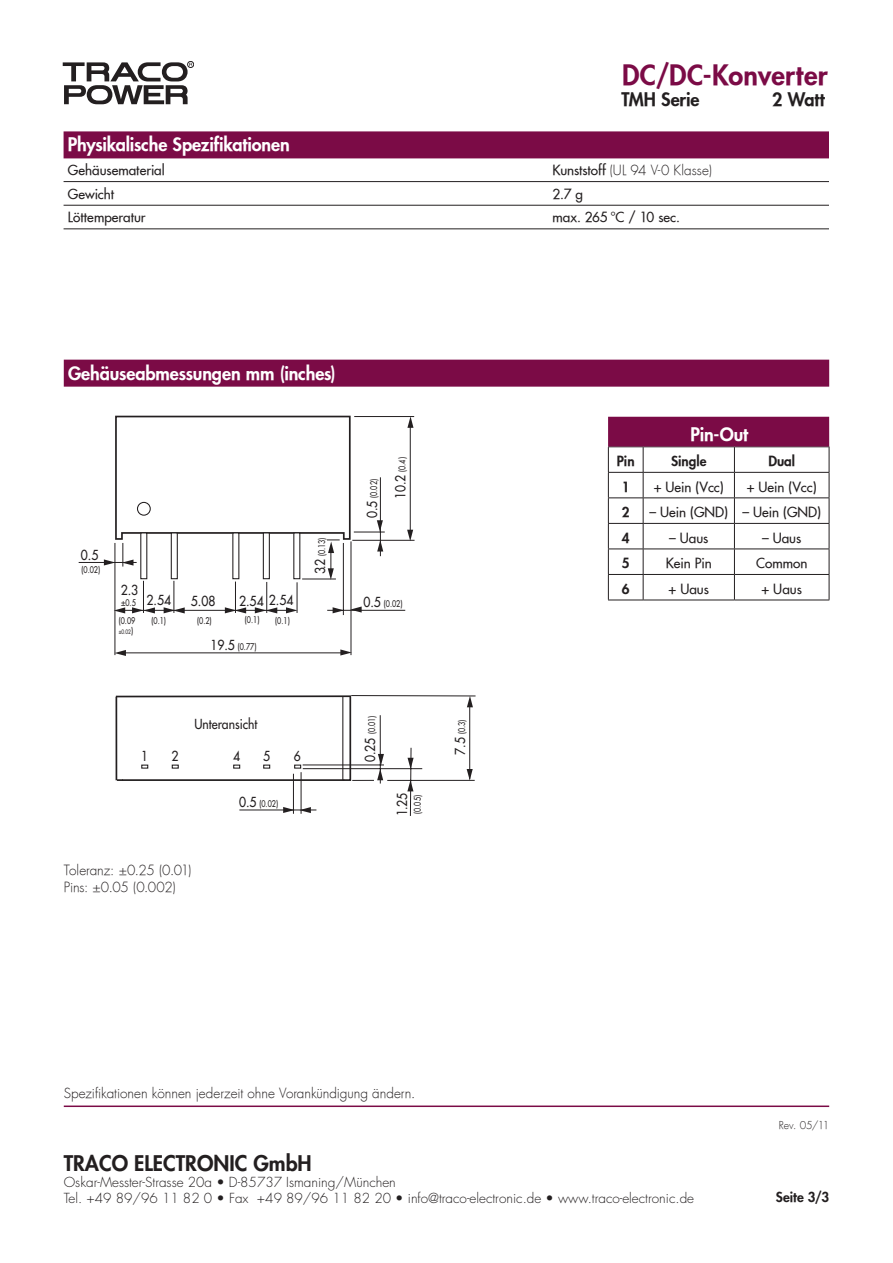
<style>
.page{position:relative;width:893px;height:1263px;background:#fff}
.page>*{position:absolute;margin:0;border:0;box-sizing:border-box;transform-origin:0 0}
.t1{font:800 27px "Futura";letter-spacing:.015em;color:#7b0b46}
.t2{font:800 21px "Futura";color:#231f20}
.Liste_Titel_Heavy{font:800 18px "Futura";letter-spacing:-.01em;color:#fff}
.t3{font:800 18px "Futura";letter-spacing:-.005em;color:#231f20}
.Liste_GS_medium{font:300 13.5px/16.2px "Futura";color:#231f20}
.Tabelle_Heavy{font:500 13.5px "Futura";color:#231f20}
.Liste_GS_medium-2{font:500 13.5px "Futura";color:#231f20}
.Liste_GS_medium-3{font:500 13.5px/9.4px "Futura";color:#231f20;scale:.9 1}
.Text_light{font:300 13.5px "Futura";letter-spacing:-.005em;color:#231f20}
.Tabelle_Heavy-2{font:800 13.5px "Futura";color:#231f20}
.t4{font:300 10.5px "Futura";letter-spacing:-.005em;color:#231f20}
.t5{font:500 9px "Futura";color:#231f20;scale:.8 1}
.t6{font:500 6px "Futura";color:#231f20;scale:.8 1}
.s1{font-weight:500}
.s2{font-size:8.7px}
.s3{font-size:9px}
.s4{font-size:13.5px}
</style>
<div class="page">
<div style="left:187px;top:61px;width:7px;height:7px;border:1px solid #231f20;border-radius:50%"></div>
<svg style="left:63px;top:62px;width:129px;height:42px"></svg>
<hr style="left:64px;top:1105px;width:765px;height:2px;background:#7b0b46">
<div style="left:64px;top:131px;width:765px;height:27px;background:#7b0b46"></div>
<hr style="left:64px;top:181px;width:765px;height:1px;background:#231f20">
<hr style="left:64px;top:205px;width:765px;height:1px;background:#231f20">
<hr style="left:64px;top:229px;width:765px;height:1px;background:#231f20">
<div style="left:64px;top:360px;width:765px;height:27px;background:#7b0b46"></div>
<svg style="left:286px;top:607px;width:11px;height:6px"></svg>
<hr style="left:115px;top:543px;width:1px;height:112px;background:#231f20">
<hr style="left:143px;top:581px;width:1px;height:32px;background:#231f20">
<hr style="left:174px;top:581px;width:1px;height:32px;background:#231f20">
<hr style="left:235px;top:581px;width:1px;height:32px;background:#231f20">
<hr style="left:297px;top:582px;width:1px;height:31px;background:#231f20">
<hr style="left:266px;top:582px;width:1px;height:31px;background:#231f20">
<hr style="left:351px;top:541px;width:1px;height:114px;background:#231f20">
<svg style="left:255px;top:607px;width:22px;height:6px"></svg>
<svg style="left:132px;top:607px;width:23px;height:6px"></svg>
<svg style="left:114px;top:607px;width:11px;height:6px"></svg>
<svg style="left:225px;top:607px;width:21px;height:6px"></svg>
<svg style="left:164px;top:607px;width:21px;height:6px"></svg>
<hr style="left:122px;top:610px;width:166px;height:1px;background:#231f20">
<svg style="left:340px;top:649px;width:12px;height:6px"></svg>
<svg style="left:114px;top:650px;width:12px;height:6px"></svg>
<hr style="left:122px;top:653px;width:219px;height:1px;background:#231f20">
<hr style="left:79px;top:562px;width:58px;height:1px;background:#231f20">
<svg style="left:350px;top:606px;width:12px;height:7px"></svg>
<svg style="left:333px;top:607px;width:10px;height:6px"></svg>
<hr style="left:327px;top:610px;width:78px;height:1px;background:#231f20">
<hr style="left:343px;top:543px;width:1px;height:72px;background:#231f20">
<hr style="left:352px;top:540px;width:63px;height:1px;background:#231f20">
<hr style="left:354px;top:416px;width:60px;height:1px;background:#231f20">
<svg style="left:407px;top:530px;width:6px;height:11px"></svg>
<svg style="left:407px;top:417px;width:6px;height:11px"></svg>
<hr style="left:410px;top:425px;width:1px;height:110px;background:#231f20">
<hr style="left:354px;top:532px;width:31px;height:1px;background:#231f20">
<hr style="left:380px;top:477px;width:1px;height:79px;background:#231f20">
<svg style="left:377px;top:540px;width:6px;height:11px"></svg>
<svg style="left:377px;top:520px;width:6px;height:12px"></svg>
<svg style="left:115px;top:695px;width:361px;height:121px"></svg>
<svg style="left:104px;top:416px;width:247px;height:164px"></svg>
<hr style="left:608px;top:446px;width:35px;height:1px;background:#231f20">
<hr style="left:643px;top:446px;width:91px;height:1px;background:#231f20">
<hr style="left:734px;top:446px;width:95px;height:1px;background:#231f20">
<hr style="left:608px;top:472px;width:35px;height:1px;background:#231f20">
<hr style="left:643px;top:472px;width:91px;height:1px;background:#231f20">
<hr style="left:734px;top:472px;width:95px;height:1px;background:#231f20">
<hr style="left:608px;top:498px;width:35px;height:1px;background:#231f20">
<hr style="left:643px;top:498px;width:91px;height:1px;background:#231f20">
<hr style="left:734px;top:498px;width:95px;height:1px;background:#231f20">
<hr style="left:608px;top:523px;width:35px;height:1px;background:#231f20">
<hr style="left:643px;top:523px;width:91px;height:1px;background:#231f20">
<hr style="left:734px;top:523px;width:95px;height:1px;background:#231f20">
<hr style="left:608px;top:549px;width:35px;height:1px;background:#231f20">
<hr style="left:643px;top:549px;width:91px;height:1px;background:#231f20">
<hr style="left:734px;top:549px;width:95px;height:1px;background:#231f20">
<hr style="left:608px;top:574px;width:35px;height:1px;background:#231f20">
<svg style="left:608px;top:447px;width:1px;height:153px"></svg>
<hr style="left:643px;top:574px;width:91px;height:1px;background:#231f20">
<svg style="left:643px;top:447px;width:1px;height:153px"></svg>
<hr style="left:734px;top:574px;width:95px;height:1px;background:#231f20">
<svg style="left:734px;top:447px;width:1px;height:153px"></svg>
<svg style="left:829px;top:447px;width:1px;height:153px"></svg>
<hr style="left:608px;top:600px;width:35px;height:1px;background:#231f20">
<hr style="left:643px;top:600px;width:91px;height:1px;background:#231f20">
<hr style="left:734px;top:600px;width:95px;height:1px;background:#231f20">
<div style="left:608px;top:417px;width:221px;height:29px;background:#7b0b46"></div>
<p class="t1" style="left:622px;top:58px;width:207px">DC/DC-Konverter</p>
<p class="t3" style="left:621px;top:88px;width:80px">TMH Serie</p>
<p class="t3" style="left:772px;top:88px;width:54px">2 Watt</p>
<p class="Liste_Titel_Heavy" style="left:68px;top:133px;width:224px">Physikalische Spezifikationen</p>
<p class="Liste_GS_medium-2" style="left:68px;top:161px;width:98px">Gehäusematerial</p>
<p class="Liste_GS_medium" style="left:553px;top:162px;width:161px"><span class="s1">Kunststoff</span> (UL 94 V-0 Klasse)</p>
<p class="Liste_GS_medium-2" style="left:68px;top:185px;width:48px">Gewicht</p>
<p class="Liste_GS_medium-2" style="left:553px;top:185px;width:32px">2.7 g</p>
<p class="Liste_GS_medium-2" style="left:68px;top:209px;width:79px">Löttemperatur</p>
<p class="Liste_GS_medium-2" style="left:553px;top:209px;width:129px">max. 265 °C / 10 sec.</p>
<p class="Liste_Titel_Heavy" style="left:68px;top:361px;width:269px">Gehäuseabmessungen mm (inches)</p>
<p class="Liste_GS_medium-3" style="left:81px;top:551px;width:21px">0.5</p>
<p class="t5" style="left:81px;top:564px;width:25px">(0.02)</p>
<p class="Liste_GS_medium-3" style="left:121px;top:586px;width:58px">2.3<br><span class="s2">±</span><span class="s3">0.5</span> 2.54</p>
<p class="Liste_GS_medium-3" style="left:191px;top:596px;width:29px">5.08</p>
<p class="Liste_GS_medium-3" style="left:239px;top:596px;width:62px">2.54 2.54</p>
<p class="t5" style="left:119px;top:615px;width:22px">(0.09</p>
<p class="t5" style="left:151px;top:615px;width:20px">(0.1)</p>
<p class="t5" style="left:245px;top:614px;width:20px">(0.1)</p>
<p class="t5" style="left:275px;top:615px;width:20px">(0.1)</p>
<p class="t6" style="left:119px;top:628px;width:20px">±0.02<span class="s3">)</span></p>
<p class="t5" style="left:197px;top:615px;width:20px">(0.2)</p>
<p class="t5" style="left:210px;top:641px;width:59px"><span class="s4">19.5</span> (0.77)</p>
<p class="t5" style="left:316px;top:574px;width:47px;rotate:-90deg"><span class="s4">3.2</span> (0.13)</p>
<p class="Liste_GS_medium-3" style="left:194px;top:720px;width:72px">Unteransicht</p>
<p class="Liste_GS_medium-3" style="left:141px;top:751px;width:9px">1</p>
<p class="Liste_GS_medium-3" style="left:172px;top:751px;width:9px">2</p>
<p class="Liste_GS_medium-3" style="left:233px;top:751px;width:9px">4</p>
<p class="Liste_GS_medium-3" style="left:294px;top:751px;width:9px">6</p>
<p class="Liste_GS_medium-3" style="left:263px;top:751px;width:9px">5</p>
<p class="Text_light" style="left:64px;top:862px;width:129px">Toleranz: ±0.25 (0.01)</p>
<p class="Text_light" style="left:64px;top:879px;width:113px">Pins: ±0.05 (0.002)</p>
<p class="t5" style="left:239px;top:798px;width:50px"><span class="s4">0.5</span> (0.02)</p>
<p class="t5" style="left:368px;top:518px;width:50px;rotate:-90deg"><span class="s4">0.5</span> (0.02)</p>
<p class="t5" style="left:397px;top:499px;width:54px;rotate:-90deg"><span class="s4">10.2</span> (0.4)</p>
<p class="t5" style="left:363px;top:598px;width:50px"><span class="s4">0.5</span> (0.02)</p>
<p class="t5" style="left:366px;top:762px;width:60px;rotate:-90deg"><span class="s4">0.25</span> (0.01)</p>
<p class="Liste_GS_medium-3" style="left:398px;top:816px;width:27px;rotate:-90deg">1.25</p>
<p class="t5" style="left:412px;top:814px;width:25px;rotate:-90deg">(0.05)</p>
<p class="t5" style="left:456px;top:755px;width:45px;rotate:-90deg"><span class="s4">7.5</span> (0.3)</p>
<p class="Liste_GS_medium" style="left:64px;top:1085px;width:353px">Spezifikationen können jederzeit ohne Vorankündigung ändern.</p>
<p class="Liste_Titel_Heavy" style="left:690px;top:423px;width:59px">Pin-Out</p>
<p class="Tabelle_Heavy-2" style="left:617px;top:453px;width:19px">Pin</p>
<p class="Tabelle_Heavy-2" style="left:671px;top:453px;width:37px">Single</p>
<p class="Tabelle_Heavy-2" style="left:768px;top:453px;width:28px">Dual</p>
<p class="Tabelle_Heavy-2" style="left:622px;top:478px;width:9px">1</p>
<p class="Tabelle_Heavy" style="left:654px;top:478px;width:72px">+ Uein (Vcc)</p>
<p class="Tabelle_Heavy" style="left:747px;top:478px;width:72px">+ Uein (Vcc)</p>
<p class="Tabelle_Heavy-2" style="left:622px;top:504px;width:9px">2</p>
<p class="Tabelle_Heavy" style="left:649px;top:504px;width:80px">– Uein (GND)</p>
<p class="Tabelle_Heavy" style="left:742px;top:504px;width:80px">– Uein (GND)</p>
<p class="Tabelle_Heavy-2" style="left:622px;top:529px;width:9px">4</p>
<p class="Tabelle_Heavy" style="left:669px;top:529px;width:41px">– Uaus</p>
<p class="Tabelle_Heavy" style="left:762px;top:529px;width:41px">– Uaus</p>
<p class="Tabelle_Heavy-2" style="left:622px;top:555px;width:9px">5</p>
<p class="Tabelle_Heavy" style="left:666px;top:555px;width:48px">Kein Pin</p>
<p class="Tabelle_Heavy" style="left:756px;top:555px;width:53px">Common</p>
<p class="Tabelle_Heavy-2" style="left:622px;top:580px;width:9px">6</p>
<p class="Tabelle_Heavy" style="left:669px;top:580px;width:42px">+ Uaus</p>
<p class="Tabelle_Heavy" style="left:762px;top:580px;width:42px">+ Uaus</p>
<p class="t4" style="left:779px;top:1119px;width:52px">Rev. 05/11</p>
<h2 class="t2" style="left:64px;top:1150px;width:250px">TRACO ELECTRONIC GmbH</h2>
<p class="Liste_GS_medium" style="left:64px;top:1174px;width:632px">Oskar-Messter-Strasse 20a • D-85737 Ismaning/München<br>Tel. +49 89/96 11 82 0 • Fax +49 89/96 11 82 20 • info@traco-electronic.de • www.traco-electronic.de</p>
<p class="Tabelle_Heavy-2" style="left:776px;top:1188px;width:55px">Seite 3/3</p>
</div>
